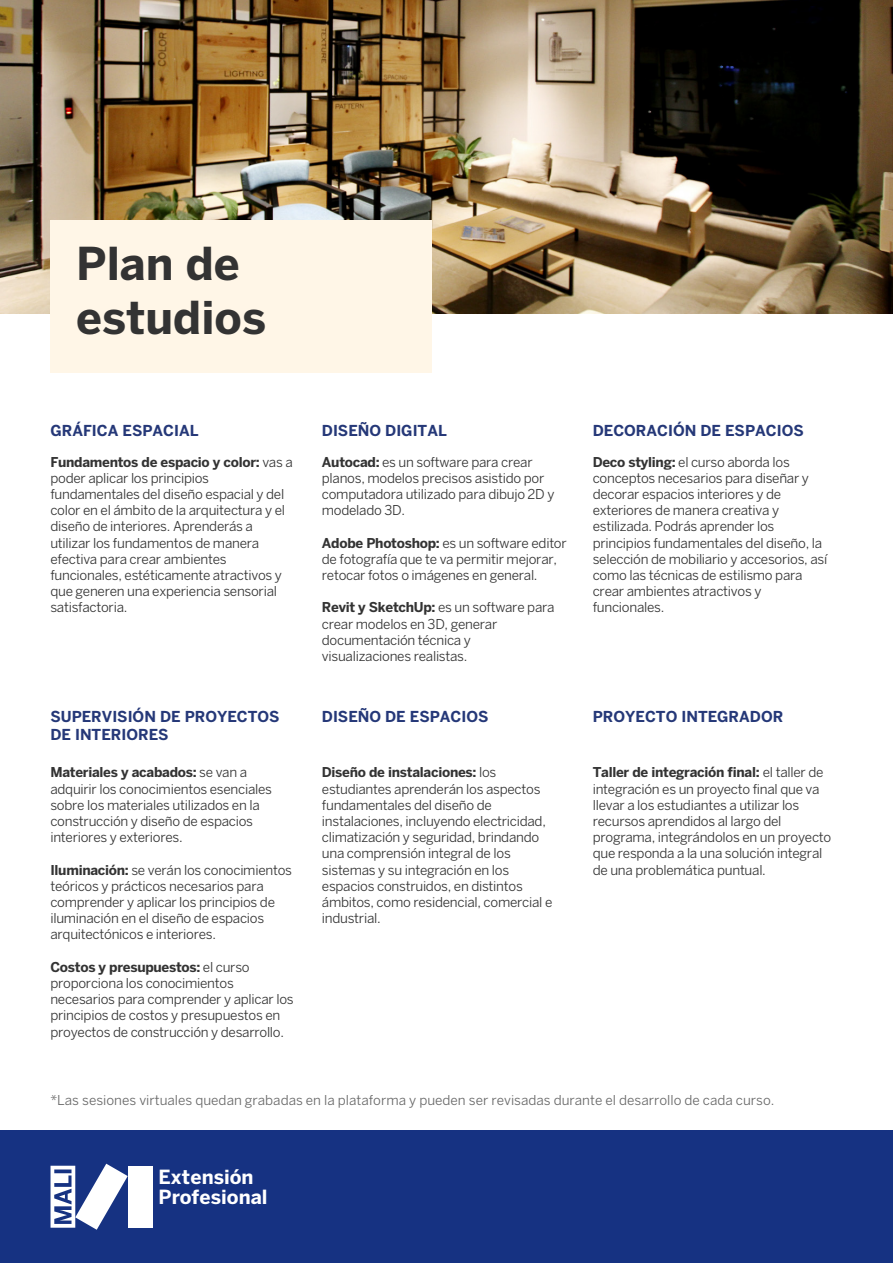
<style>
.page{position:relative;width:893px;height:1263px;background:#fff}
.page>*{position:absolute;margin:0;border:0;box-sizing:border-box;transform-origin:0 0}
.t1{font:700 45px/54px "Benton Sans FB";color:#333}
.t2{font:700 19.35px/20.7px "Benton Sans FB";color:#fff}
.t3{font:700 15px/18px "Benton Sans FB";color:#253878}
.t4{font:13.5px/16.2px "Benton Sans FB";letter-spacing:-.02em;color:#333}
.t5{font:13.5px "Benton Sans FB";color:#676767}
.s1{font-weight:700}
</style>
<div class="page">
<img style="left:0;top:0;width:893px;height:314px">
<div style="left:50px;top:220px;width:382px;height:152px;background:#fff6e7"></div>
<div style="left:0;top:1130px;width:893px;height:133px;background:#163282"></div>
<div style="left:128px;top:1166px;width:24px;height:62px;background:#fff"></div>
<svg style="left:51px;top:1164px;width:77px;height:66px"></svg>
<h1 class="t1" style="left:76px;top:236px;width:191px">Plan de estudios</h1>
<p class="t3" style="left:50px;top:422px;width:150px">GRÁFICA ESPACIAL</p>
<p class="t4" style="left:50px;top:453px;width:244px"><span class="s1">Fundamentos de espacio y color:</span> vas a poder aplicar los principios fundamentales del diseño espacial y del color en el ámbito de la arquitectura y el diseño de interiores. Aprenderás a utilizar los fundamentos de manera efectiva para crear ambientes funcionales, estéticamente atractivos y que generen una experiencia sensorial satisfactoria.</p>
<p class="t3" style="left:50px;top:708px;width:231px">SUPERVISIÓN DE PROYECTOS<br>DE INTERIORES</p>
<p class="t4" style="left:50px;top:764px;width:223px"><span class="s1">Materiales y acabados:</span> se van a adquirir los conocimientos esenciales sobre los materiales utilizados en la construcción y diseño de espacios interiores y exteriores.</p>
<p class="t4" style="left:50px;top:861px;width:243px"><span class="s1">Iluminación:</span> se verán los conocimientos teóricos y prácticos necesarios para comprender y aplicar los principios de iluminación en el diseño de espacios arquitectónicos e interiores.</p>
<p class="t4" style="left:50px;top:959px;width:245px"><span class="s1">Costos y presupuestos:</span> el curso proporciona los conocimientos necesarios para comprender y aplicar los principios de costos y presupuestos en proyectos de construcción y desarrollo.</p>
<p class="t3" style="left:322px;top:422px;width:126px">DISEÑO DIGITAL</p>
<p class="t3" style="left:593px;top:422px;width:213px">DECORACIÓN DE ESPACIOS</p>
<p class="t4" style="left:322px;top:453px;width:234px"><span class="s1">Autocad:</span> es un software para crear planos, modelos precisos asistido por computadora utilizado para dibujo 2D y modelado 3D.</p>
<p class="t4" style="left:322px;top:534px;width:246px"><span class="s1">Adobe Photoshop:</span> es un software editor de fotografía que te va permitir mejorar, retocar fotos o imágenes en general.</p>
<p class="t4" style="left:322px;top:599px;width:234px"><span class="s1">Revit y SketchUp:</span> es un software para crear modelos en 3D, generar documentación técnica y visualizaciones realistas.</p>
<p class="t3" style="left:322px;top:708px;width:168px">DISEÑO DE ESPACIOS</p>
<p class="t4" style="left:322px;top:764px;width:232px"><span class="s1">Diseño de instalaciones:</span> los estudiantes aprenderán los aspectos fundamentales del diseño de instalaciones, incluyendo electricidad, climatización y seguridad, brindando una comprensión integral de los sistemas y su integración en los espacios construidos, en distintos ámbitos, como residencial, comercial e industrial.</p>
<p class="t4" style="left:593px;top:453px;width:236px"><span class="s1">Deco styling:</span> el curso aborda los conceptos necesarios para diseñar y decorar espacios interiores y de exteriores de manera creativa y estilizada. Podrás aprender los principios fundamentales del diseño, la selección de mobiliario y accesorios, así como las técnicas de estilismo para crear ambientes atractivos y funcionales.</p>
<p class="t3" style="left:593px;top:708px;width:192px">PROYECTO INTEGRADOR</p>
<p class="t4" style="left:593px;top:764px;width:240px"><span class="s1">Taller de integración final:</span> el taller de integración es un proyecto final que va llevar a los estudiantes a utilizar los recursos aprendidos al largo del programa, integrándolos en un proyecto que responda a la una solución integral de una problemática puntual.</p>
<p class="t5" style="left:50px;top:1092px;width:726px">*Las sesiones virtuales quedan grabadas en la plataforma y pueden ser revisadas durante el desarrollo de cada curso.</p>
<h2 class="t2" style="left:159px;top:1166px;width:111px">Extensión<br>Profesional</h2>
</div>
